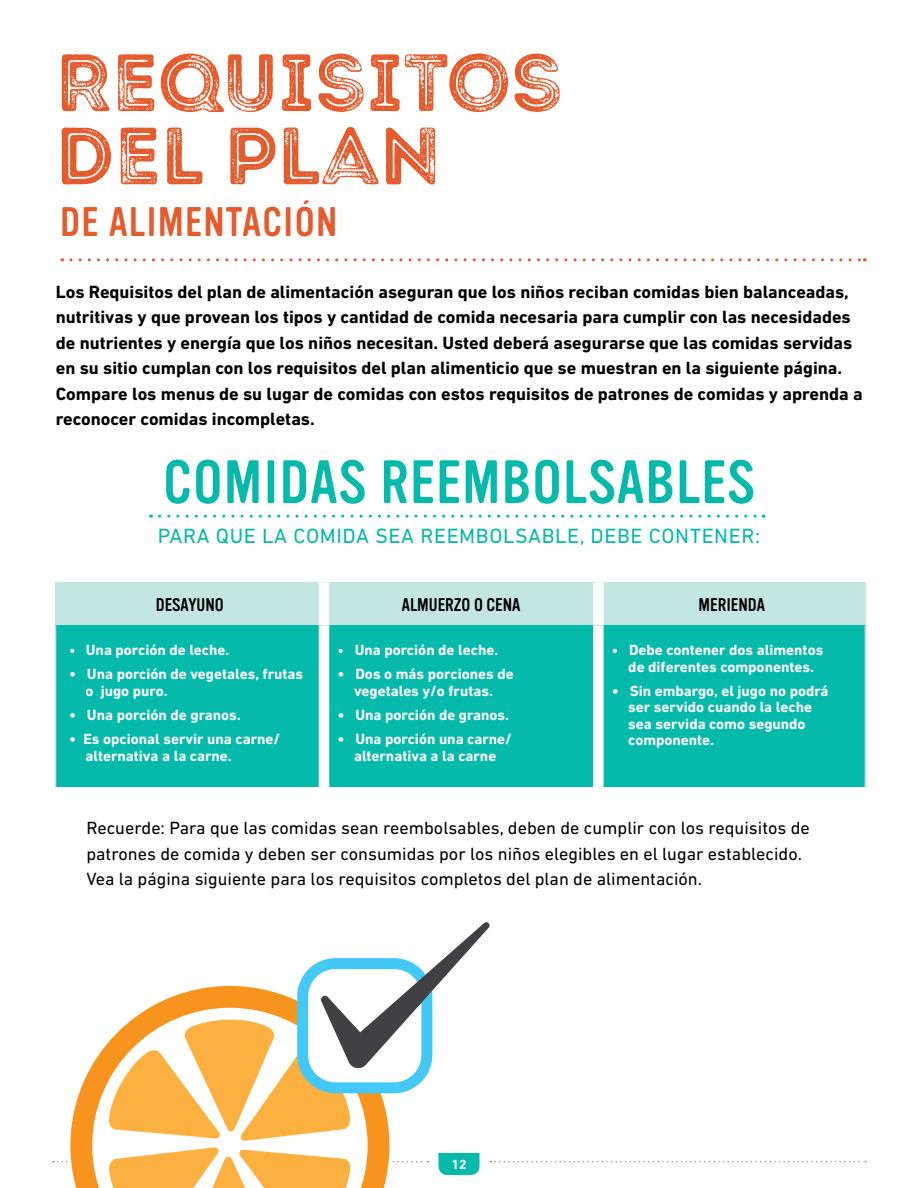
<style>
.page{position:relative;width:918px;height:1188px;background:#fff}
.page>*{position:absolute;margin:0;border:0;box-sizing:border-box;transform-origin:0 0}
.t1{font:81px/73.2px "Intro Rust G Base 2 Line";color:#e45b2d}
.t2{font:60px "Vinyl OT";letter-spacing:.02em;color:#05b9ab}
.t3{font:40.5px "Vinyl OT";letter-spacing:.03em;color:#e45b2d}
.t4{font:21px "DIN Next LT Pro";letter-spacing:.03em;color:#05b9ab}
.t5{font:700 18px/25.5px "DIN Next LT Pro";color:#000}
.t6{font:18px/25.5px "DIN Next LT Pro";color:#000}
.t7{font:18px "Vinyl OT";color:#000}
.t8{font:700 15px/16.5px "DIN Next LT Pro";color:#fff}
.t9{font:700 13.5px "DIN Next LT Pro";color:#fff}
.s1{font-size:13.5px}
</style>
<div class="page">
<svg style="left:71px;top:258px;width:794px;height:3px"></svg>
<svg style="left:160px;top:515px;width:604px;height:3px"></svg>
<div style="left:56px;top:582px;width:268px;height:43px;background:#c4e6e1"></div>
<div style="left:324px;top:582px;width:274px;height:43px;background:#c4e6e1"></div>
<div style="left:598px;top:582px;width:267px;height:43px;background:#c4e6e1"></div>
<div style="left:56px;top:625px;width:268px;height:162px;background:#05b9ab"></div>
<div style="left:324px;top:625px;width:274px;height:162px;background:#05b9ab"></div>
<div style="left:598px;top:625px;width:267px;height:162px;background:#05b9ab"></div>
<hr style="left:55px;top:625px;width:1px;height:162px;background:#c4dff4">
<hr style="left:865px;top:625px;width:1px;height:162px;background:#c4dff4">
<div style="left:319px;top:582px;width:10px;height:43px;background:#fff"></div>
<div style="left:593px;top:582px;width:11px;height:43px;background:#fff"></div>
<div style="left:319px;top:625px;width:10px;height:162px;background:#fff"></div>
<div style="left:593px;top:625px;width:11px;height:162px;background:#fff"></div>
<svg style="left:53px;top:922px;width:813px;height:266px"></svg>
<h3 class="t1" style="left:56px;top:47px;width:508px">REQUISITOS<br>DEL PLAN</h3>
<h3 class="t3" style="left:60px;top:199px;width:279px">DE ALIMENTACIÓN</h3>
<p class="t5" style="left:56px;top:279px;width:808px">Los Requisitos del plan de alimentación aseguran que los niños reciban comidas bien balanceadas, nutritivas y que provean los tipos y cantidad de comida necesaria para cumplir con las necesidades de nutrientes y energía que los niños necesitan. Usted deberá asegurarse que las comidas servidas en su sitio cumplan con los requisitos del plan alimenticio que se muestran en la siguiente página.<br>Compare los menus de su lugar de comidas con estos requisitos de patrones de comidas y aprenda a reconocer comidas incompletas.</p>
<h4 class="t2" style="left:163px;top:449px;width:593px">COMIDAS REEMBOLSABLES</h4>
<p class="t4" style="left:158px;top:524px;width:604px">PARA QUE LA COMIDA SEA REEMBOLSABLE, DEBE CONTENER:</p>
<h5 class="t7" style="left:156px;top:595px;width:70px">DESAYUNO</h5>
<h5 class="t7" style="left:402px;top:595px;width:120px">ALMUERZO O CENA</h5>
<h5 class="t7" style="left:699px;top:595px;width:68px">MERIENDA</h5>
<p class="t8" style="left:69px;top:642px;width:162px"><span class="s1">•</span> Una porción de leche.</p>
<p class="t8" style="left:86px;top:666px;width:219px;text-indent:-16px">• Una porción de vegetales, frutas o jugo puro.</p>
<p class="t8" style="left:69px;top:707px;width:173px">• Una porción de granos.</p>
<p class="t8" style="left:86px;top:731px;width:196px;text-indent:-16px">• Es opcional servir una carne/ alternativa a la carne.</p>
<p class="t8" style="left:338px;top:642px;width:162px"><span class="s1">•</span> Una porción de leche.</p>
<p class="t8" style="left:338px;top:666px;width:178px;text-align:center">• Dos o más porciones de vegetales y/o frutas.</p>
<p class="t8" style="left:338px;top:707px;width:173px">• Una porción de granos.</p>
<p class="t8" style="left:338px;top:731px;width:176px;text-align:center">• Una porción una carne/ alternativa a la carne</p>
<p class="t8" style="left:612px;top:642px;width:213px;text-align:center"><span class="s1">•</span> Debe contener dos alimentos de diferentes componentes.</p>
<p class="t8" style="left:628px;top:683px;width:202px;text-indent:-16px">• Sin embargo, el jugo no podrá ser servido cuando la leche sea servida como segundo componente.</p>
<p class="t6" style="left:86px;top:815px;width:725px">Recuerde: Para que las comidas sean reembolsables, deben de cumplir con los requisitos de patrones de comida y deben ser consumidas por los niños elegibles en el lugar establecido.<br>Vea la página siguiente para los requisitos completos del plan de alimentación.</p>
<p class="t9" style="left:451px;top:1156px;width:17px">12</p>
</div>
